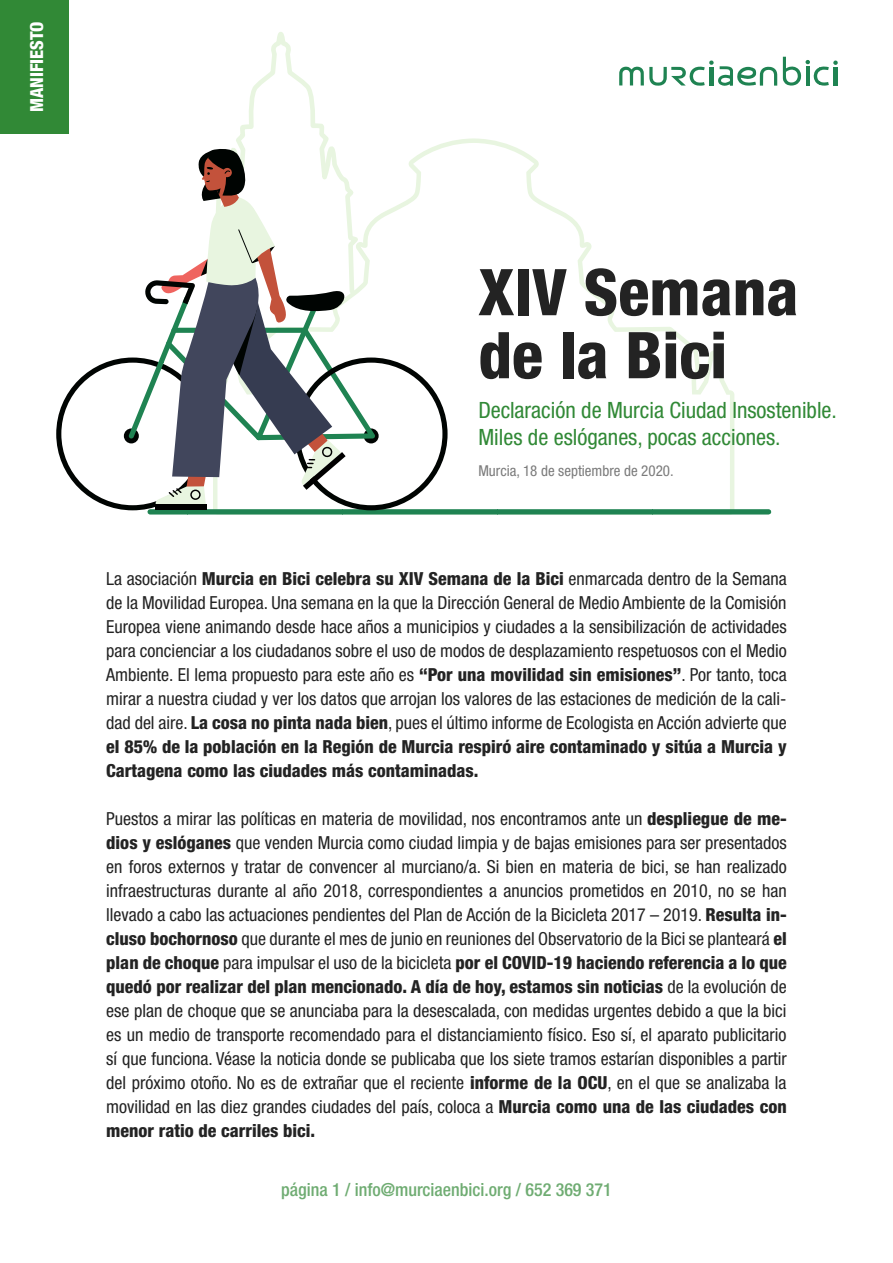
<style>
.page{position:relative;width:893px;height:1263px;background:#fff}
.page>*{position:absolute;margin:0;border:0;box-sizing:border-box;transform-origin:0 0}
.t1{font:800 condensed 64.5px/63px "Helvetica Neue LT Std";color:#232323}
.t2{font:condensed 22.5px/27px "Helvetica Neue LT Std";color:#318936}
.t3{font:condensed 18px/24px "Helvetica Neue LT Std";color:#232323;text-align:justify}
.t4{font:500 condensed 18px "Helvetica Neue LT Std";color:#6fac72}
.t5{font:800 condensed 18px "Helvetica Neue LT Std";color:#fff}
.t6{font:condensed 15px "Helvetica Neue LT Std";color:#7b7b7b}
.s1{font-weight:800}
</style>
<div class="page">
<svg style="left:364px;top:138px;width:370px;height:377px"></svg>
<div style="left:150px;top:509px;width:619px;height:5px;background:#1f8352"></div>
<svg style="left:203px;top:32px;width:161px;height:483px"></svg>
<svg style="left:56px;top:146px;width:392px;height:364px"></svg>
<svg style="left:783px;top:57px;width:55px;height:29px"></svg>
<svg style="left:619px;top:60px;width:158px;height:26px"></svg>
<div style="left:0;top:0;width:68px;height:134px;background:#318936"></div>
<p class="t5" style="left:25px;top:112px;width:92px;rotate:-90deg">MANIFIESTO</p>
<h1 class="t1" style="left:478px;top:260px;width:322px">XIV Semana de la Bici</h1>
<p class="t2" style="left:478px;top:397px;width:360px">Declaración de Murcia Ciudad Insostenible.<br>Miles de eslóganes, pocas acciones.</p>
<p class="t6" style="left:478px;top:462px;width:197px">Murcia, 18 de septiembre de 2020.</p>
<p class="t3" style="left:106px;top:566px;width:682px">La asociación <span class="s1">Murcia en Bici celebra su XIV Semana de la Bici</span> enmarcada dentro de la Semana de la Movilidad Europea. Una semana en la que la Dirección General de Medio Ambiente de la Comisión Europea viene animando desde hace años a municipios y ciudades a la sensibilización de actividades para concienciar a los ciudadanos sobre el uso de modos de desplazamiento respetuosos con el Medio Ambiente. El lema propuesto para este año es <span class="s1">“Por una movilidad sin emisiones”</span>. Por tanto, toca mirar a nuestra ciudad y ver los datos que arrojan los valores de las estaciones de medición de la cali&shy;dad del aire. <span class="s1">La cosa no pinta nada bien</span>, pues el último informe de Ecologista en Acción advierte que <span class="s1">el 85% de la población en la Región de Murcia respiró aire contaminado y sitúa a Murcia y Cartagena como las ciudades más contaminadas.</span></p>
<p class="t3" style="left:106px;top:806px;width:682px">Puestos a mirar las políticas en materia de movilidad, nos encontramos ante un <span class="s1">despliegue de me&shy;dios y eslóganes</span> que venden Murcia como ciudad limpia y de bajas emisiones para ser presentados en foros externos y tratar de convencer al murciano/a. Si bien en materia de bici, se han realizado infraestructuras durante al año 2018, correspondientes a anuncios prometidos en 2010, no se han llevado a cabo las actuaciones pendientes del Plan de Acción de la Bicicleta 2017 – 2019. <span class="s1">Resulta in&shy;cluso bochornoso</span> que durante el mes de junio en reuniones del Observatorio de la Bici se planteará <span class="s1">el plan de choque</span> para impulsar el uso de la bicicleta <span class="s1">por el COVID-19 haciendo referencia a lo que quedó por realizar del plan mencionado. A día de hoy, estamos sin noticias</span> de la evolución de ese plan de choque que se anunciaba para la desescalada, con medidas urgentes debido a que la bici es un medio de transporte recomendado para el distanciamiento físico. Eso sí, el aparato publicitario sí que funciona. Véase la noticia donde se publicaba que los siete tramos estarían disponibles a partir del próximo otoño. No es de extrañar que el reciente <span class="s1">informe de la OCU</span>, en el que se analizaba la movilidad en las diez grandes ciudades del país, coloca a <span class="s1">Murcia como una de las ciudades con menor ratio de carriles bici.</span></p>
<p class="t4" style="left:281px;top:1179px;width:332px">página 1 / info@murciaenbici.org / 652 369 371</p>
</div>
